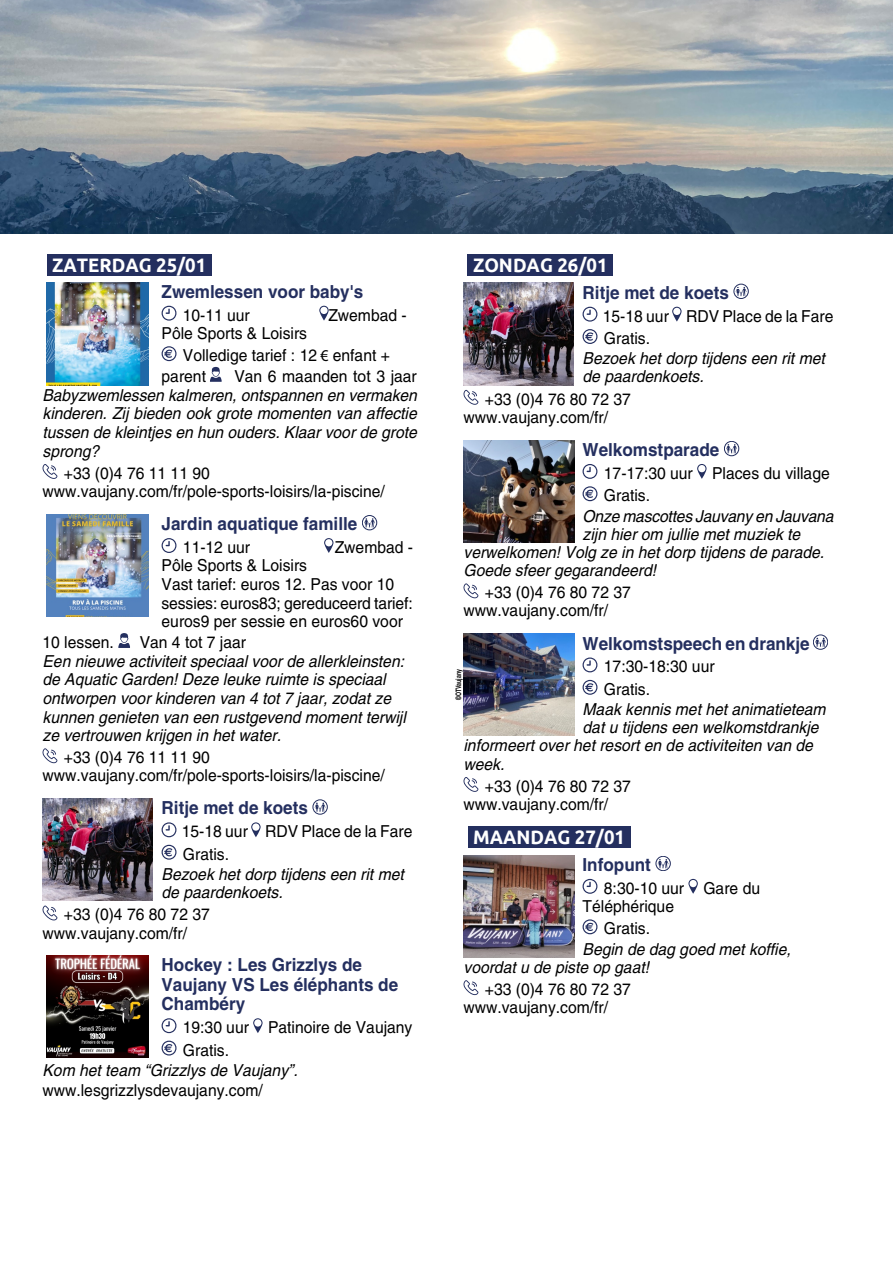
<style>
.page{position:relative;width:893px;height:1263px;background:#fff}
.page>*{position:absolute;margin:0;border:0;box-sizing:border-box;transform-origin:0 0}
.t1{font:700 19.5px "Ubuntu";color:#fff;scale:.95 1}
.t2{font:700 18px/19.8px "Helvetica";color:#242f5f;scale:.95 1}
.t3{font:italic 16.5px/18.6px "Helvetica";color:#000;scale:.95 1}
.t4{font:16.5px/18.1px "Helvetica";color:#000;scale:.95 1}
.t5{font:700 7.5px "Helvetica";color:#000;scale:.69 1}
.s1{font-family:"Myriad Pro"}
.s2{font-style:normal}
.s3{font-family:"Arial";font-style:normal}
</style>
<div class="page">
<div style="left:47px;top:254px;width:165px;height:22px;background:#242f5f"></div>
<img style="left:47px;top:283px;width:102px;height:102px">
<svg style="left:162px;top:306px;width:14px;height:15px"></svg>
<svg style="left:319px;top:306px;width:10px;height:15px"></svg>
<svg style="left:162px;top:346px;width:14px;height:15px"></svg>
<svg style="left:210px;top:367px;width:12px;height:15px"></svg>
<svg style="left:43px;top:464px;width:14px;height:15px"></svg>
<img style="left:47px;top:514px;width:102px;height:102px">
<div style="left:362px;top:515px;width:15px;height:15px;border:1px solid #242f5f;border-radius:50%"></div>
<svg style="left:364px;top:518px;width:11px;height:9px"></svg>
<svg style="left:162px;top:538px;width:14px;height:15px"></svg>
<svg style="left:324px;top:538px;width:9px;height:15px"></svg>
<svg style="left:118px;top:633px;width:12px;height:15px"></svg>
<svg style="left:43px;top:748px;width:14px;height:15px"></svg>
<img style="left:43px;top:799px;width:110px;height:102px">
<div style="left:313px;top:799px;width:15px;height:15px;border:1px solid #242f5f;border-radius:50%"></div>
<svg style="left:315px;top:802px;width:10px;height:10px"></svg>
<svg style="left:162px;top:822px;width:14px;height:15px"></svg>
<svg style="left:251px;top:822px;width:10px;height:15px"></svg>
<svg style="left:162px;top:845px;width:14px;height:15px"></svg>
<svg style="left:43px;top:905px;width:14px;height:15px"></svg>
<img style="left:47px;top:956px;width:102px;height:102px">
<svg style="left:162px;top:1018px;width:14px;height:15px"></svg>
<svg style="left:253px;top:1018px;width:10px;height:15px"></svg>
<svg style="left:162px;top:1041px;width:14px;height:14px"></svg>
<div style="left:468px;top:254px;width:145px;height:22px;background:#242f5f"></div>
<img style="left:464px;top:283px;width:110px;height:102px">
<div style="left:734px;top:284px;width:14px;height:15px;border:1px solid #242f5f;border-radius:50%"></div>
<svg style="left:736px;top:287px;width:10px;height:9px"></svg>
<svg style="left:583px;top:307px;width:14px;height:15px"></svg>
<svg style="left:672px;top:307px;width:10px;height:15px"></svg>
<svg style="left:583px;top:329px;width:14px;height:15px"></svg>
<svg style="left:463px;top:390px;width:15px;height:15px"></svg>
<img style="left:463px;top:440px;width:111px;height:102px">
<div style="left:724px;top:441px;width:15px;height:15px;border:1px solid #242f5f;border-radius:50%"></div>
<svg style="left:726px;top:444px;width:11px;height:9px"></svg>
<svg style="left:583px;top:464px;width:14px;height:15px"></svg>
<svg style="left:697px;top:464px;width:9px;height:15px"></svg>
<svg style="left:583px;top:486px;width:14px;height:15px"></svg>
<svg style="left:463px;top:583px;width:15px;height:15px"></svg>
<img style="left:463px;top:634px;width:111px;height:102px">
<div style="left:813px;top:635px;width:15px;height:14px;border:1px solid #242f5f;border-radius:50%"></div>
<svg style="left:815px;top:638px;width:11px;height:9px"></svg>
<svg style="left:583px;top:657px;width:14px;height:15px"></svg>
<svg style="left:583px;top:680px;width:14px;height:15px"></svg>
<svg style="left:463px;top:777px;width:15px;height:15px"></svg>
<div style="left:468px;top:826px;width:162px;height:22px;background:#242f5f"></div>
<img style="left:463px;top:855px;width:111px;height:102px">
<div style="left:656px;top:856px;width:15px;height:15px;border:1px solid #242f5f;border-radius:50%"></div>
<svg style="left:658px;top:859px;width:10px;height:9px"></svg>
<svg style="left:583px;top:879px;width:14px;height:15px"></svg>
<svg style="left:688px;top:879px;width:10px;height:15px"></svg>
<svg style="left:583px;top:919px;width:14px;height:15px"></svg>
<svg style="left:463px;top:980px;width:15px;height:15px"></svg>
<img style="left:0;top:0;width:893px;height:234px">
<p class="t1" style="left:52px;top:256px;width:164px">ZATERDAG 25/01</p>
<p class="t2" style="left:162px;top:283px;width:214px">Zwemlessen voor baby's</p>
<p class="t4" style="left:183px;top:307px;width:72px">10-11 uur</p>
<p class="t4" style="left:328px;top:307px;width:84px">Zwembad -</p>
<p class="t4" style="left:183px;top:323px;width:219px;line-height:22.4px;text-indent:-21px">Pôle Sports &amp; Loisirs<br>Volledige tarief : 12 <span class="s1">€</span> enfant +</p>
<p class="t4" style="left:162px;top:368px;width:48px">parent</p>
<p class="t3" style="left:43px;top:368px;width:396px;text-align:justify;text-indent:192px"><span class="s2">Van 6 maanden</span> <span class="s3">tot</span> <span class="s2">3 jaar </span>Babyzwemlessen kalmeren, ontspannen en vermaken kinderen. Zij bieden ook grote momenten van affectie tussen de kleintjes en hun ouders. Klaar voor de grote sprong?</p>
<p class="t4" style="left:43px;top:465px;width:362px;text-indent:21px">+33 (0)4 76 11 11 90 www.vaujany.com/fr/pole-sports-loisirs/la-piscine/</p>
<p class="t2" style="left:162px;top:515px;width:208px">Jardin aquatique famille</p>
<p class="t4" style="left:183px;top:539px;width:72px">11-12 uur</p>
<p class="t4" style="left:335px;top:539px;width:84px">Zwembad -</p>
<p class="t4" style="left:162px;top:557px;width:266px;line-height:18.8px">Pôle Sports &amp; Loisirs<br>Vast tarief: euros 12. Pas voor 10 sessies: euros83; gereduceerd tarief: euros9 per sessie en euros60 voor</p>
<p class="t4" style="left:43px;top:635px;width:77px">10 lessen.</p>
<p class="t3" style="left:43px;top:634px;width:384px;text-indent:97px"><span class="s2">Van 4</span> <span class="s3">tot</span> <span class="s2">7 jaar<br></span>Een nieuwe activiteit speciaal voor de allerkleinsten: de Aquatic Garden! Deze leuke ruimte is speciaal ontworpen voor kinderen van 4 tot 7 jaar, zodat ze kunnen genieten van een rustgevend moment terwijl ze vertrouwen krijgen in het water.</p>
<p class="t4" style="left:43px;top:750px;width:362px;text-indent:21px">+33 (0)4 76 11 11 90 www.vaujany.com/fr/pole-sports-loisirs/la-piscine/</p>
<p class="t2" style="left:162px;top:800px;width:156px">Ritje met de koets</p>
<p class="t4" style="left:182px;top:821px;width:244px;line-height:22.4px">15-18 uur RDV Place de la Fare<br>Gratis.</p>
<p class="t3" style="left:162px;top:866px;width:256px;line-height:18.1px">Bezoek het dorp tijdens een rit met de paardenkoets.</p>
<p class="t4" style="left:43px;top:907px;width:178px;text-indent:21px">+33 (0)4 76 80 72 37 www.vaujany.com/fr/</p>
<p class="t2" style="left:162px;top:956px;width:251px">Hockey : Les Grizzlys de<br>Vaujany VS Les éléphants de<br>Chambéry</p>
<p class="t4" style="left:183px;top:1017px;width:243px;line-height:22.4px">19:30 uur Patinoire de Vaujany<br>Gratis.</p>
<p class="t3" style="left:43px;top:1062px;width:270px">Kom het team “Grizzlys de Vaujany”.</p>
<p class="t4" style="left:43px;top:1082px;width:233px">www.lesgrizzlysdevaujany.com/</p>
<p class="t1" style="left:473px;top:256px;width:143px">ZONDAG 26/01</p>
<p class="t2" style="left:583px;top:284px;width:156px">Ritje met de koets</p>
<p class="t4" style="left:603px;top:306px;width:244px;line-height:22.4px">15-18 uur RDV Place de la Fare<br>Gratis.</p>
<p class="t3" style="left:583px;top:351px;width:256px;line-height:18.1px">Bezoek het dorp tijdens een rit met de paardenkoets.</p>
<p class="t4" style="left:463px;top:391px;width:178px;text-indent:21px">+33 (0)4 76 80 72 37 www.vaujany.com/fr/</p>
<p class="t2" style="left:583px;top:441px;width:146px">Welkomstparade</p>
<p class="t4" style="left:604px;top:463px;width:239px;line-height:22.4px">17-17:30 uur Places du village<br>Gratis.</p>
<p class="t3" style="left:583px;top:508px;width:266px">Onze mascottes Jauvany en Jauvana</p>
<p class="t3" style="left:583px;top:526px;width:231px">zijn hier om jullie met muziek te</p>
<p class="t3" style="left:463px;top:544px;width:381px">verwelkomen! Volg ze in het dorp tijdens de parade.</p>
<p class="t3" style="left:463px;top:562px;width:204px">Goede sfeer gegarandeerd!</p>
<p class="t4" style="left:463px;top:585px;width:178px;text-indent:21px">+33 (0)4 76 80 72 37 www.vaujany.com/fr/</p>
<p class="t2" style="left:583px;top:635px;width:241px">Welkomstspeech en drankje</p>
<p class="t4" style="left:604px;top:657px;width:118px;line-height:22.4px">17:30-18:30 uur<br>Gratis.</p>
<p class="t3" style="left:583px;top:701px;width:257px">Maak kennis met het animatieteam</p>
<p class="t3" style="left:583px;top:719px;width:250px">dat u tijdens een welkomstdrankje</p>
<p class="t3" style="left:463px;top:737px;width:369px">informeert over het resort en de activiteiten van de</p>
<p class="t3" style="left:463px;top:756px;width:45px">week.</p>
<p class="t4" style="left:463px;top:778px;width:178px;text-indent:21px">+33 (0)4 76 80 72 37 www.vaujany.com/fr/</p>
<p class="t1" style="left:473px;top:829px;width:161px">MAANDAG 27/01</p>
<p class="t2" style="left:583px;top:856px;width:73px">Infopunt</p>
<p class="t4" style="left:583px;top:880px;width:188px;text-indent:21px">8:30-10 uur Gare du<br>Téléphérique</p>
<p class="t4" style="left:604px;top:921px;width:50px">Gratis.</p>
<p class="t3" style="left:463px;top:941px;width:346px;line-height:18.1px;text-indent:119px">Begin de dag goed met koffie, voordat u de piste op gaat!</p>
<p class="t4" style="left:463px;top:981px;width:178px;text-indent:21px">+33 (0)4 76 80 72 37 www.vaujany.com/fr/</p>
<p class="t5" style="left:455px;top:700px;width:46px;rotate:-90deg">©OTVaujany</p>
</div>
